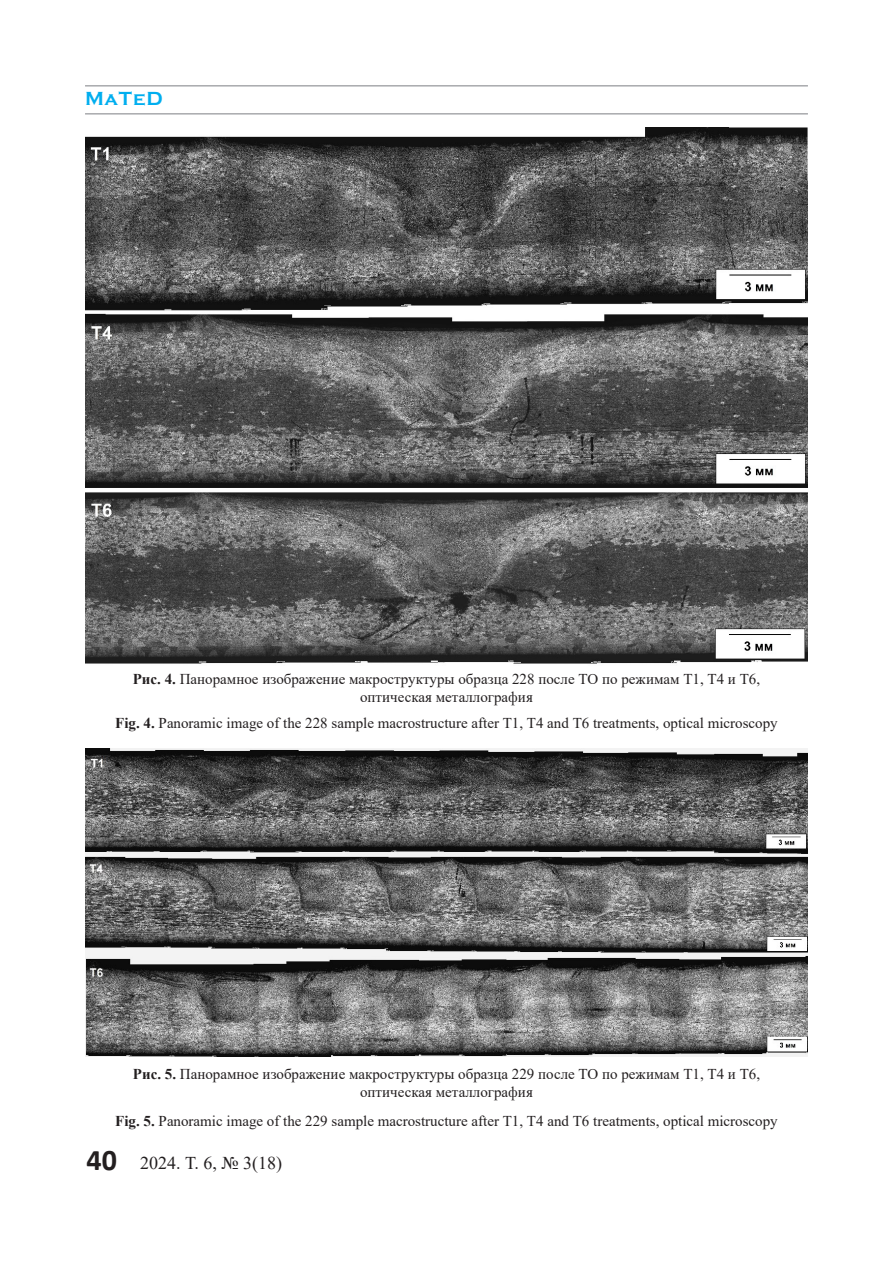
<style>
.page{position:relative;width:893px;height:1263px;background:#fff}
.page>*{position:absolute;margin:0;border:0;box-sizing:border-box;transform-origin:0 0}
.t1{font:700 19.5px "Copperplate Gothic";letter-spacing:.04em;color:#00aeef}
.t2{font:18px "Times New Roman";color:#231f20}
.t3{font:15px/18px "Times New Roman";color:#231f20;text-align:center}
.s1{font-weight:700}
.s2{font-family:"Calibri";font-weight:700;font-size:30px}
</style>
<div class="page">
<hr style="left:85px;top:113px;width:723px;height:2px;background:#a8a9ad">
<hr style="left:85px;top:85px;width:723px;height:2px;background:#a8a9ad">
<img style="left:85px;top:128px;width:723px;height:536px">
<img style="left:85px;top:749px;width:723px;height:308px">
<h1 class="t1" style="left:85px;top:88px;width:79px">MaTeD</h1>
<p class="t3" style="left:133px;top:669px;width:629px"><span class="s1">Рис. 4.</span> Панорамное изображение макроструктуры образца 228 после ТО по режимам Т1, Т4 и Т6, оптическая металлография</p>
<p class="t3" style="left:115px;top:714px;width:664px"><span class="s1">Fig. 4.</span> Panoramic image of the 228 sample macrostructure after Т1, Т4 and Т6 treatments, optical microscopy</p>
<p class="t3" style="left:133px;top:1064px;width:629px"><span class="s1">Рис. 5.</span> Панорамное изображение макроструктуры образца 229 после ТО по режимам Т1, Т4 и Т6, оптическая металлография</p>
<p class="t3" style="left:115px;top:1112px;width:664px"><span class="s1">Fig. 5.</span> Panoramic image of the 229 sample macrostructure after Т1, Т4 and Т6 treatments, optical microscopy</p>
<p class="t2" style="left:87px;top:1151px;width:197px"><span class="s2">40</span> 2024. Т. 6, № 3(18)</p>
</div>
